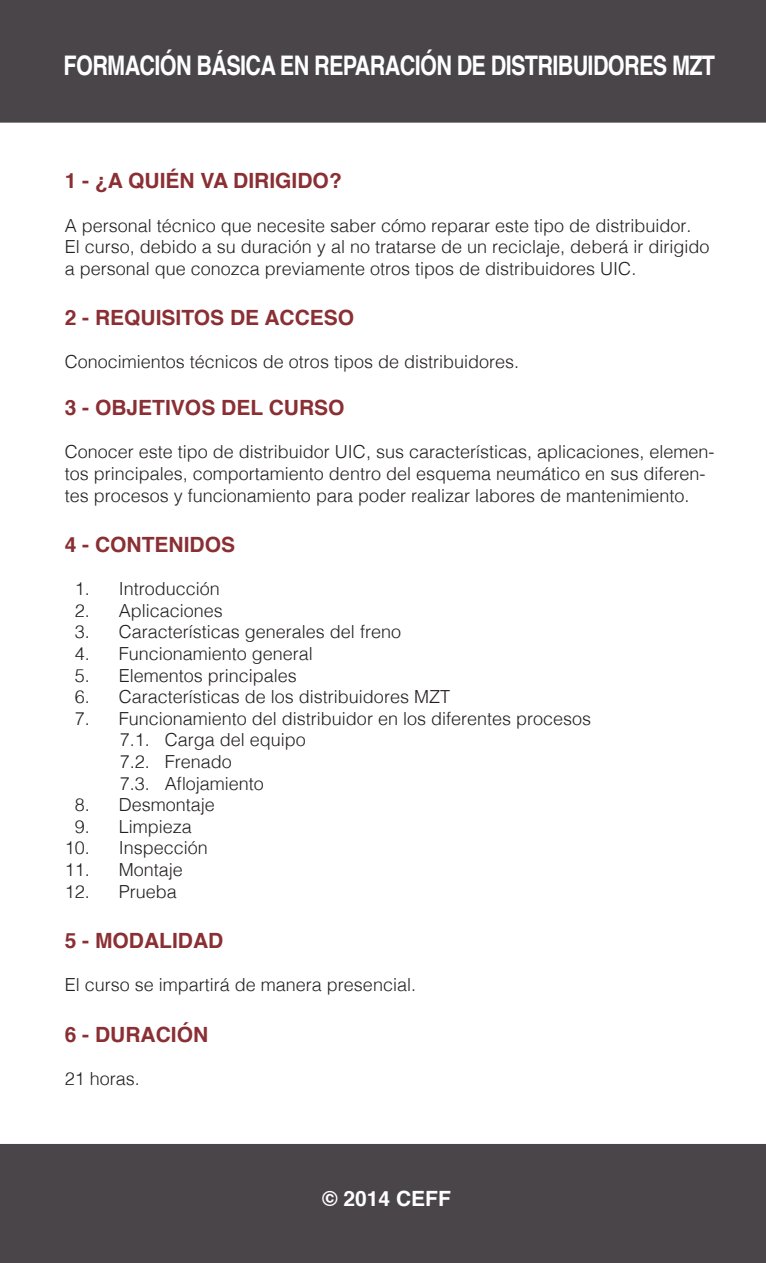
<style>
.page{position:relative;width:766px;height:1263px;background:#fff}
.page>*{position:absolute;margin:0;border:0;box-sizing:border-box;transform-origin:0 0}
.t1{font:700 27px "Helvetica";letter-spacing:-.03em;color:#fff;scale:.8 1}
.t2{font:700 21px "Helvetica";color:#8a2f34}
.t3{font:700 21px "Helvetica";color:#fff}
.t4{font:300 18px/21.6px "Helvetica";color:#231f20}
</style>
<div class="page">
<img style="left:0;top:0;width:765px;height:1263px">
<p class="t1" style="left:64px;top:44px;width:815px">FORMACIÓN BÁSICA EN REPARACIÓN DE DISTRIBUIDORES MZT</p>
<p class="t2" style="left:65px;top:164px;width:278px">1 - ¿A QUIÉN VA DIRIGIDO?</p>
<p class="t4" style="left:65px;top:213px;width:628px">A personal técnico que necesite saber cómo reparar este tipo de distribuidor.</p>
<p class="t4" style="left:65px;top:235px;width:646px">El curso, debido a su duración y al no tratarse de un reciclaje, deberá ir dirigido a personal que conozca previamente otros tipos de distribuidores UIC.</p>
<p class="t2" style="left:65px;top:301px;width:291px">2 - REQUISITOS DE ACCESO</p>
<p class="t4" style="left:65px;top:350px;width:456px">Conocimientos técnicos de otros tipos de distribuidores.</p>
<p class="t2" style="left:65px;top:391px;width:281px">3 - OBJETIVOS DEL CURSO</p>
<p class="t4" style="left:65px;top:440px;width:651px">Conocer este tipo de distribuidor UIC, sus características, aplicaciones, elemen&shy;tos principales, comportamiento dentro del esquema neumático en sus diferen&shy;tes procesos y funcionamiento para poder realizar labores de mantenimiento.</p>
<p class="t2" style="left:65px;top:528px;width:172px">4 - CONTENIDOS</p>
<p class="t4" style="left:75px;top:577px;width:147px">1. Introducción</p>
<p class="t4" style="left:75px;top:598px;width:150px">2. Aplicaciones</p>
<p class="t4" style="left:75px;top:620px;width:328px">3. Características generales del freno</p>
<p class="t4" style="left:75px;top:641px;width:240px">4. Funcionamiento general</p>
<p class="t4" style="left:75px;top:663px;width:224px">5. Elementos principales</p>
<p class="t4" style="left:75px;top:685px;width:377px">6. Características de los distribuidores MZT</p>
<p class="t4" style="left:75px;top:706px;width:518px">7. Funcionamiento del distribuidor en los diferentes procesos</p>
<p class="t4" style="left:120px;top:728px;width:188px">7.1. Carga del equipo</p>
<p class="t4" style="left:120px;top:749px;width:114px">7.2. Frenado</p>
<p class="t4" style="left:120px;top:771px;width:146px">7.3. Aflojamiento</p>
<p class="t4" style="left:75px;top:793px;width:142px">8. Desmontaje</p>
<p class="t4" style="left:75px;top:814px;width:119px">9. Limpieza</p>
<p class="t4" style="left:65px;top:836px;width:145px">10. Inspección</p>
<p class="t4" style="left:65px;top:857px;width:120px">11. Montaje</p>
<p class="t4" style="left:65px;top:879px;width:114px">12. Prueba</p>
<p class="t2" style="left:65px;top:924px;width:160px">5 - MODALIDAD</p>
<p class="t4" style="left:65px;top:973px;width:353px">El curso se impartirá de manera presencial.</p>
<p class="t2" style="left:65px;top:1017px;width:145px">6 - DURACIÓN</p>
<p class="t4" style="left:65px;top:1066px;width:77px">21 horas.</p>
<p class="t3" style="left:322px;top:1182px;width:130px">© 2014 CEFF</p>
</div>
